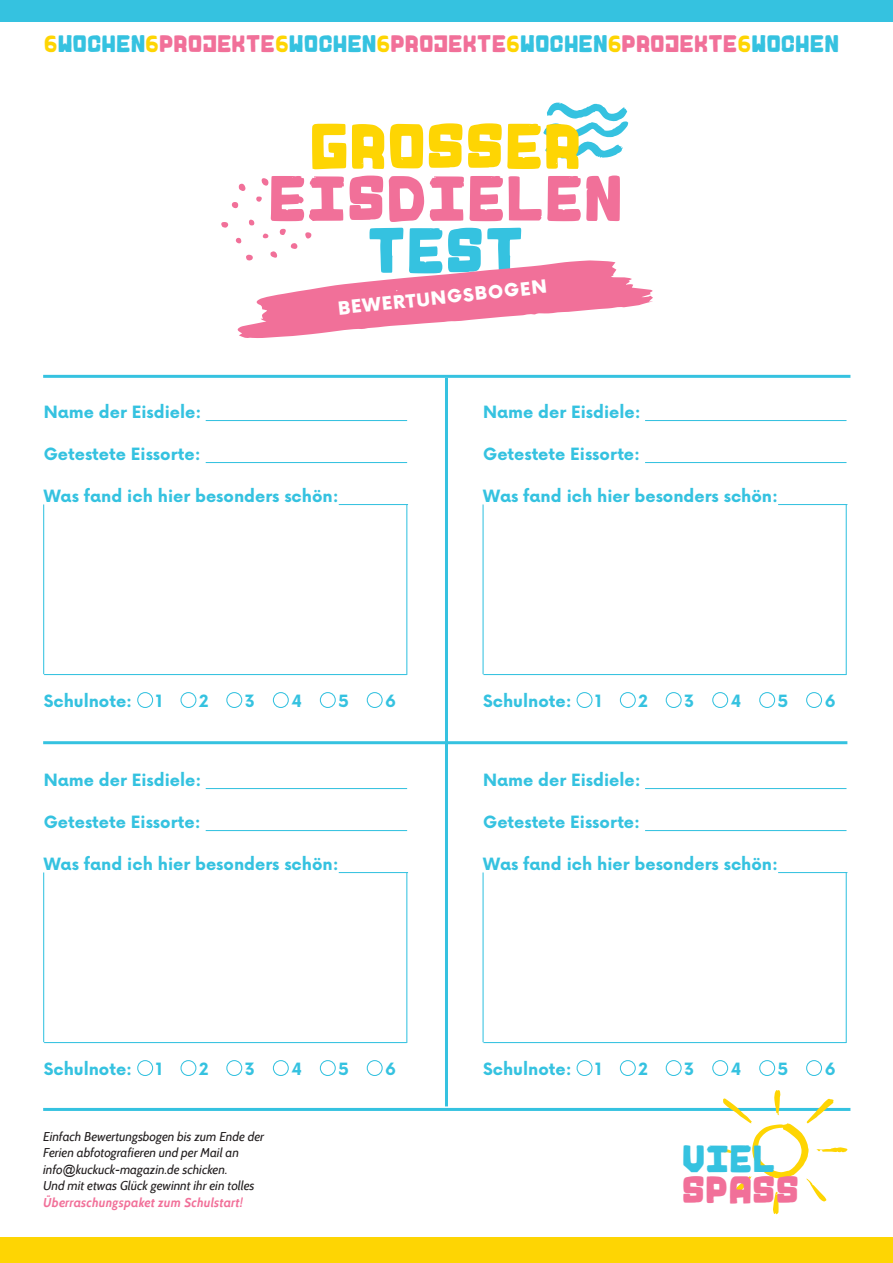
<style>
.page{position:relative;width:893px;height:1263px;background:#fff}
.page>*{position:absolute;margin:0;border:0;box-sizing:border-box;transform-origin:0 0}
.t1{font:56.25px "Gogga Filled";color:#f17099}
.t2{font:56.25px "Gogga Filled";color:#fed503}
.t3{font:56.25px "Gogga Filled";color:#35c2e0}
.t4{font:33.6px "Gogga Filled";color:#f17099}
.t5{font:33.6px "Gogga Filled";color:#35c2e0}
.t6{font:21px "Gogga Filled";color:#35c2e0}
.t7{font:900 17.85px "Now";color:#fff}
.t8{font:700 16.5px "Now";color:#35c2e0}
.t9{font:italic 12.75px/16.5px "Cabin";color:#231f20}
.t10{font:italic 700 12.75px "Cabin";color:#f17099}
.s1{color:#fed503}
.s2{color:#f17099}
.s3{font-family:"Arial"}
</style>
<div class="page">
<svg style="left:543px;top:102px;width:85px;height:57px"></svg>
<div style="left:0;top:0;width:893px;height:22px;background:#35c2e0"></div>
<div style="left:0;top:1237px;width:893px;height:26px;background:#fed503"></div>
<svg style="left:221px;top:178px;width:432px;height:160px"></svg>
<hr style="left:43px;top:375px;width:807px;height:3px;background:#35c2e0">
<hr style="left:43px;top:1108px;width:807px;height:3px;background:#35c2e0">
<svg style="left:711px;top:1090px;width:137px;height:124px"></svg>
<hr style="left:43px;top:741px;width:804px;height:3px;background:#35c2e0">
<hr style="left:445px;top:378px;width:3px;height:728px;background:#35c2e0">
<hr style="left:206px;top:420px;width:201px;height:1px;background:#35c2e0">
<hr style="left:206px;top:462px;width:201px;height:1px;background:#35c2e0">
<hr style="left:339px;top:504px;width:69px;height:1px;background:#35c2e0">
<div style="left:137px;top:692px;width:16px;height:16px;border:1px solid #35c2e0;border-radius:50%"></div>
<div style="left:180px;top:692px;width:16px;height:16px;border:1px solid #35c2e0;border-radius:50%"></div>
<div style="left:226px;top:692px;width:16px;height:16px;border:1px solid #35c2e0;border-radius:50%"></div>
<div style="left:273px;top:692px;width:16px;height:16px;border:1px solid #35c2e0;border-radius:50%"></div>
<div style="left:320px;top:692px;width:16px;height:16px;border:1px solid #35c2e0;border-radius:50%"></div>
<div style="left:367px;top:692px;width:16px;height:16px;border:1px solid #35c2e0;border-radius:50%"></div>
<hr style="left:406px;top:504px;width:1px;height:171px;background:#35c2e0">
<hr style="left:43px;top:504px;width:1px;height:170px;background:#35c2e0">
<hr style="left:44px;top:674px;width:363px;height:1px;background:#35c2e0">
<hr style="left:645px;top:420px;width:201px;height:1px;background:#35c2e0">
<hr style="left:645px;top:462px;width:201px;height:1px;background:#35c2e0">
<hr style="left:778px;top:504px;width:69px;height:1px;background:#35c2e0">
<div style="left:577px;top:692px;width:15px;height:16px;border:1px solid #35c2e0;border-radius:50%"></div>
<div style="left:620px;top:692px;width:16px;height:16px;border:1px solid #35c2e0;border-radius:50%"></div>
<div style="left:666px;top:692px;width:16px;height:16px;border:1px solid #35c2e0;border-radius:50%"></div>
<div style="left:712px;top:692px;width:16px;height:16px;border:1px solid #35c2e0;border-radius:50%"></div>
<div style="left:759px;top:692px;width:16px;height:16px;border:1px solid #35c2e0;border-radius:50%"></div>
<div style="left:806px;top:692px;width:16px;height:16px;border:1px solid #35c2e0;border-radius:50%"></div>
<hr style="left:846px;top:504px;width:1px;height:171px;background:#35c2e0">
<hr style="left:483px;top:504px;width:1px;height:170px;background:#35c2e0">
<hr style="left:483px;top:674px;width:363px;height:1px;background:#35c2e0">
<hr style="left:206px;top:788px;width:201px;height:1px;background:#35c2e0">
<hr style="left:206px;top:830px;width:201px;height:1px;background:#35c2e0">
<hr style="left:339px;top:872px;width:69px;height:1px;background:#35c2e0">
<div style="left:137px;top:1060px;width:16px;height:16px;border:1px solid #35c2e0;border-radius:50%"></div>
<div style="left:180px;top:1060px;width:16px;height:16px;border:1px solid #35c2e0;border-radius:50%"></div>
<div style="left:226px;top:1060px;width:16px;height:16px;border:1px solid #35c2e0;border-radius:50%"></div>
<div style="left:273px;top:1060px;width:16px;height:16px;border:1px solid #35c2e0;border-radius:50%"></div>
<div style="left:320px;top:1060px;width:16px;height:16px;border:1px solid #35c2e0;border-radius:50%"></div>
<div style="left:367px;top:1060px;width:16px;height:16px;border:1px solid #35c2e0;border-radius:50%"></div>
<hr style="left:406px;top:872px;width:1px;height:171px;background:#35c2e0">
<hr style="left:43px;top:872px;width:1px;height:170px;background:#35c2e0">
<hr style="left:44px;top:1042px;width:363px;height:1px;background:#35c2e0">
<hr style="left:645px;top:788px;width:201px;height:1px;background:#35c2e0">
<hr style="left:645px;top:830px;width:201px;height:1px;background:#35c2e0">
<hr style="left:778px;top:872px;width:69px;height:1px;background:#35c2e0">
<div style="left:577px;top:1060px;width:15px;height:16px;border:1px solid #35c2e0;border-radius:50%"></div>
<div style="left:620px;top:1060px;width:16px;height:16px;border:1px solid #35c2e0;border-radius:50%"></div>
<div style="left:666px;top:1060px;width:16px;height:16px;border:1px solid #35c2e0;border-radius:50%"></div>
<div style="left:712px;top:1060px;width:16px;height:16px;border:1px solid #35c2e0;border-radius:50%"></div>
<div style="left:759px;top:1060px;width:16px;height:16px;border:1px solid #35c2e0;border-radius:50%"></div>
<div style="left:806px;top:1060px;width:16px;height:16px;border:1px solid #35c2e0;border-radius:50%"></div>
<hr style="left:846px;top:872px;width:1px;height:171px;background:#35c2e0">
<hr style="left:483px;top:872px;width:1px;height:170px;background:#35c2e0">
<hr style="left:483px;top:1042px;width:363px;height:1px;background:#35c2e0">
<p class="t6" style="left:44px;top:35px;width:797px"><span class="s1">6</span>WOCHEN<span class="s1">6</span><span class="s2">PROJEKTE</span><span class="s1">6</span>WOCHEN<span class="s1">6</span><span class="s2">PROJEKTE</span><span class="s1">6</span>WOCHEN<span class="s1">6</span><span class="s2">PROJEKTE</span><span class="s1">6</span>WOCHEN</p>
<h1 class="t2" style="left:309px;top:122px;width:274px">GROSSER</h1>
<h1 class="t1" style="left:268px;top:175px;width:356px">EISDIELEN</h1>
<h1 class="t3" style="left:367px;top:227px;width:159px">TEST</h1>
<p class="t7" style="left:337px;top:295px;width:211px;rotate:-6deg">BEWERTUNGSBOGEN</p>
<p class="t8" style="left:44px;top:400px;width:159px">Name der Eisdiele:</p>
<p class="t8" style="left:44px;top:442px;width:159px">Getestete Eissorte:</p>
<p class="t8" style="left:44px;top:484px;width:296px">Was fand ich hier besonders schön:</p>
<p class="t8" style="left:44px;top:688px;width:90px">Schulnote:</p>
<p class="t8" style="left:156px;top:688px;width:8px">1</p>
<p class="t8" style="left:199px;top:688px;width:11px">2</p>
<p class="t8" style="left:245px;top:688px;width:12px">3</p>
<p class="t8" style="left:291px;top:688px;width:12px">4</p>
<p class="t8" style="left:338px;top:688px;width:12px">5</p>
<p class="t8" style="left:385px;top:688px;width:12px">6</p>
<p class="t8" style="left:44px;top:768px;width:159px">Name der Eisdiele:</p>
<p class="t8" style="left:44px;top:810px;width:159px">Getestete Eissorte:</p>
<p class="t8" style="left:44px;top:852px;width:296px">Was fand ich hier besonders schön:</p>
<p class="t8" style="left:44px;top:1056px;width:90px">Schulnote:</p>
<p class="t8" style="left:156px;top:1056px;width:8px">1</p>
<p class="t8" style="left:199px;top:1056px;width:11px">2</p>
<p class="t8" style="left:245px;top:1056px;width:12px">3</p>
<p class="t8" style="left:291px;top:1056px;width:12px">4</p>
<p class="t8" style="left:338px;top:1056px;width:12px">5</p>
<p class="t8" style="left:385px;top:1056px;width:12px">6</p>
<p class="t9" style="left:43px;top:1128px;width:223px">Einfach Bewertungsbogen bis zum Ende der Ferien abfotografieren und per Mail an info<span class="s3">@</span>kuckuck-magazin.de schicken.<br>Und mit etwas Glück gewinnt ihr ein tolles</p>
<p class="t10" style="left:43px;top:1194px;width:201px">Überraschungspaket zum Schulstart!</p>
<p class="t8" style="left:483px;top:400px;width:159px">Name der Eisdiele:</p>
<p class="t8" style="left:483px;top:442px;width:159px">Getestete Eissorte:</p>
<p class="t8" style="left:483px;top:484px;width:296px">Was fand ich hier besonders schön:</p>
<p class="t8" style="left:483px;top:688px;width:90px">Schulnote:</p>
<p class="t8" style="left:595px;top:688px;width:8px">1</p>
<p class="t8" style="left:638px;top:688px;width:11px">2</p>
<p class="t8" style="left:684px;top:688px;width:12px">3</p>
<p class="t8" style="left:731px;top:688px;width:12px">4</p>
<p class="t8" style="left:778px;top:688px;width:12px">5</p>
<p class="t8" style="left:825px;top:688px;width:12px">6</p>
<p class="t8" style="left:483px;top:768px;width:159px">Name der Eisdiele:</p>
<p class="t8" style="left:483px;top:810px;width:159px">Getestete Eissorte:</p>
<p class="t8" style="left:483px;top:852px;width:296px">Was fand ich hier besonders schön:</p>
<p class="t8" style="left:483px;top:1056px;width:90px">Schulnote:</p>
<p class="t8" style="left:595px;top:1056px;width:8px">1</p>
<p class="t8" style="left:638px;top:1056px;width:11px">2</p>
<p class="t8" style="left:684px;top:1056px;width:12px">3</p>
<p class="t8" style="left:731px;top:1056px;width:12px">4</p>
<p class="t8" style="left:778px;top:1056px;width:12px">5</p>
<p class="t8" style="left:825px;top:1056px;width:12px">6</p>
<h2 class="t5" style="left:682px;top:1144px;width:95px">VIEL</h2>
<h2 class="t4" style="left:682px;top:1175px;width:119px">SPASS</h2>
</div>
